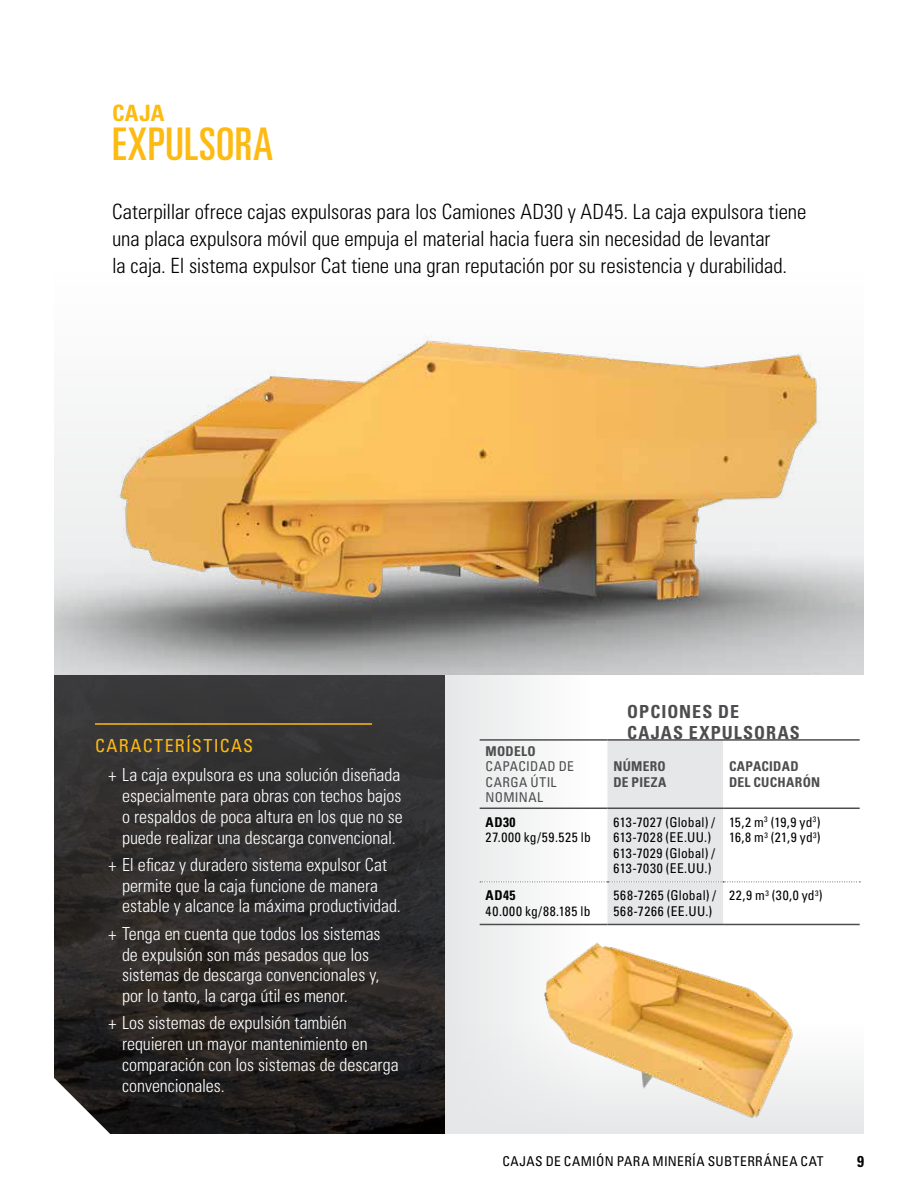
<style>
.page{position:relative;width:918px;height:1188px;background:#fff}
.page>*{position:absolute;margin:0;border:0;box-sizing:border-box;transform-origin:0 0}
.t1{font:ultra-condensed 45px "Univers LT Std";letter-spacing:.015em;color:#fdba12}
.t2{font:700 condensed 22.5px "Univers LT Std";color:#fdba12}
.t3{font:300 condensed 21px/27px "Univers LT Std";letter-spacing:-.005em;color:#000}
.t4{font:300 condensed 18px/20.7px "Univers LT Std";color:#fff}
.t5{font:700 condensed 18px/20.7px "Univers LT Std";letter-spacing:.065em;color:#4d4d4f}
.t6{font:condensed 18px "Univers LT Std";letter-spacing:.075em;color:#fdba12}
.t7{font:700 condensed 15.75px "Univers LT Std";color:#000}
.t8{font:condensed 13.5px/15.6px "Univers LT Std";letter-spacing:.035em;color:#000}
.t9{font:700 condensed 13.5px/15.5px "Univers LT Std";letter-spacing:.02em;color:#4d4d4f}
.t10{font:condensed 13.5px/15.6px "Univers LT Std";letter-spacing:.01em;color:#000}
.t11{font:condensed 13.5px/15.5px "Univers LT Std";letter-spacing:.03em;color:#4d4d4f}
.t12{font:condensed 13.5px "Univers LT Std";letter-spacing:.055em;color:#000}
.t13{font:700 condensed 13.5px "Univers LT Std";letter-spacing:.035em;color:#000}
</style>
<div class="page">
<div style="left:444px;top:675px;width:146px;height:459px;background:linear-gradient(to right,#e5e6e7,#fdfcfd)"></div>
<div style="left:444px;top:1024px;width:420px;height:110px;background:#e6e7e8"></div>
<svg style="left:54px;top:675px;width:390px;height:459px;background:#2c2a2a"></svg>
<svg style="left:54px;top:1076px;width:59px;height:58px"></svg>
<svg style="left:480px;top:740px;width:380px;height:184px"></svg>
<hr style="left:480px;top:924px;width:127px;height:1px;background:#4d4d4f">
<hr style="left:608px;top:924px;width:115px;height:1px;background:#4d4d4f">
<hr style="left:723px;top:924px;width:137px;height:1px;background:#4d4d4f">
<hr style="left:480px;top:739px;width:127px;height:2px;background:#4d4d4f">
<hr style="left:608px;top:739px;width:115px;height:2px;background:#4d4d4f">
<hr style="left:723px;top:739px;width:137px;height:2px;background:#4d4d4f">
<hr style="left:480px;top:808px;width:127px;height:1px;background:#4d4d4f">
<hr style="left:608px;top:808px;width:115px;height:1px;background:#4d4d4f">
<hr style="left:723px;top:808px;width:137px;height:1px;background:#4d4d4f">
<img style="left:54px;top:335px;width:810px;height:340px">
<hr style="left:95px;top:723px;width:277px;height:2px;background:#fdba12">
<img style="left:489px;top:933px;width:375px;height:185px">
<p class="t2" style="left:112px;top:100px;width:54px">CAJA</p>
<h1 class="t1" style="left:112px;top:119px;width:162px">EXPULSORA</h1>
<p class="t3" style="left:112px;top:198px;width:696px">Caterpillar ofrece cajas expulsoras para los Camiones AD30 y AD45. La caja expulsora tiene una placa expulsora móvil que empuja el material hacia fuera sin necesidad de levantar<br>la caja. El sistema expulsor Cat tiene una gran reputación por su resistencia y durabilidad.</p>
<p class="t6" style="left:95px;top:734px;width:160px">CARACTERÍSTICAS</p>
<p class="t4" style="left:122px;top:765px;width:282px;text-indent:-14px">+ La caja expulsora es una solución diseñada especialmente para obras con techos bajos o respaldos de poca altura en los que no se puede realizar una descarga convencional.</p>
<p class="t4" style="left:122px;top:854px;width:280px;text-indent:-14px">+ El eficaz y duradero sistema expulsor Cat permite que la caja funcione de manera estable y alcance la máxima productividad.</p>
<p class="t4" style="left:122px;top:923px;width:260px;text-indent:-14px">+ Tenga en cuenta que todos los sistemas de expulsión son más pesados que los sistemas de descarga convencionales y, por lo tanto, la carga útil es menor.</p>
<p class="t4" style="left:122px;top:1013px;width:278px;text-indent:-14px">+ Los sistemas de expulsión también requieren un mayor mantenimiento en comparación con los sistemas de descarga convencionales.</p>
<p class="t5" style="left:627px;top:701px;width:174px">OPCIONES DE<br>CAJAS EXPULSORAS</p>
<p class="t9" style="left:486px;top:743px;width:52px">MODELO</p>
<p class="t11" style="left:486px;top:759px;width:90px">CAPACIDAD DE<br>CARGA ÚTIL<br>NOMINAL</p>
<p class="t9" style="left:614px;top:759px;width:55px">NÚMERO<br>DE PIEZA</p>
<p class="t9" style="left:729px;top:759px;width:93px">CAPACIDAD<br>DEL CUCHARÓN</p>
<p class="t13" style="left:486px;top:814px;width:31px">AD30</p>
<p class="t8" style="left:486px;top:829px;width:107px">27.000 kg/59.525 lb</p>
<p class="t8" style="left:614px;top:814px;width:103px">613-7027 (Global) /<br>613-7028 (EE.UU.)<br>613-7029 (Global) /<br>613-7030 (EE.UU.)</p>
<p class="t10" style="left:729px;top:814px;width:93px">15,2 m<sup>3</sup> (19,9 yd<sup>3</sup>)<br>16,8 m<sup>3</sup> (21,9 yd<sup>3</sup>)</p>
<p class="t13" style="left:486px;top:887px;width:31px">AD45</p>
<p class="t12" style="left:486px;top:902px;width:106px">40.000 kg/88.185 lb</p>
<p class="t8" style="left:613px;top:888px;width:104px">568-7265 (Global) /<br>568-7266 (EE.UU.)</p>
<p class="t8" style="left:729px;top:888px;width:95px">22,9 m<sup>3</sup> (30,0 yd<sup>3</sup>)</p>
<p class="t8" style="left:502px;top:1153px;width:323px">CAJAS DE CAMIÓN PARA MINERÍA SUBTERRÁNEA CAT</p>
<p class="t7" style="left:857px;top:1151px;width:8px">9</p>
</div>
